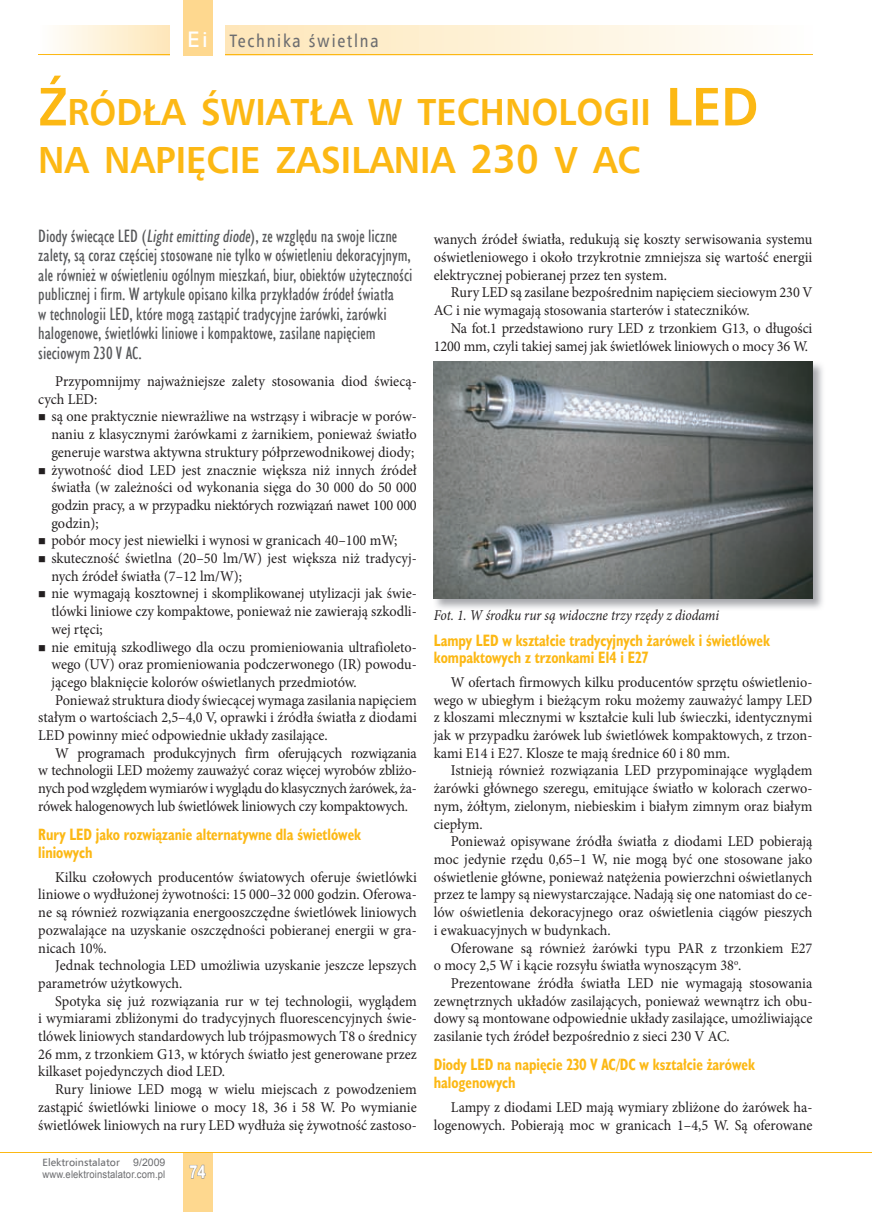
<style>
.page{position:relative;width:872px;height:1212px;background:#fff}
.page>*{position:absolute;margin:0;border:0;box-sizing:border-box;transform-origin:0 0}
.t1{font:700 37.8px/48px "Humnst 777 EU";color:#fcb814;scale:.95 1}
.t2{font:18px/19.5px "Humanst 521 Cn EU";color:#57585a}
.t3{font:18px "Humnst 777 Cn EU";letter-spacing:.1em;color:#6c6d70}
.t4{font:700 18px "Arial";color:#fff;scale:.8 1}
.t5{font:700 16.5px/17.7px "Humanst 521 Cn EU";color:#fcb814;scale:.9 1}
.t6{font:15px/17.7px "Minion Pro";color:#231f20;text-align:justify;scale:.95 1}
.t7{font:15px "Minion Pro";letter-spacing:-.02em;color:#231f20;scale:.95 1}
.t8{font:italic 15px "Minion Pro";letter-spacing:-.005em;color:#231f20;scale:.9 1}
.t9{font:10.5px/12px "Arial";letter-spacing:.015em;color:#6c6d70;text-align:right}
.t10{font:10.5px "Humnst 777 EU";color:#6c6d70}
.s1{font-family:"Humanst 521 EU";font-size:22.5px;color:#fff}
.s2{font-family:"Humanst 521 EU";font-size:24px;color:#fff}
.s3{font-size:54px}
.s4{font-size:40.5px}
</style>
<div class="page">
<div style="left:183px;top:1152px;width:29px;height:60px;background:#fed88f"></div>
<div style="left:183px;top:0;width:29px;height:55px;background:#fed88f"></div>
<div style="left:225px;top:26px;width:587px;height:29px;background:linear-gradient(to right,#fee6b8,#fefefd)"></div>
<hr style="left:225px;top:55px;width:587px;height:1px;background:#fcb814">
<div style="left:38px;top:26px;width:132px;height:29px;background:linear-gradient(to right,#fefefe,#fee7b9)"></div>
<hr style="left:38px;top:55px;width:132px;height:1px;background:#fcb814">
<hr style="left:0;top:1152px;width:872px;height:1px;background:#fcb814">
<svg style="left:189px;top:1164px;width:17px;height:15px"></svg>
<img style="left:433px;top:361px;width:390px;height:248px">
<img style="left:434px;top:361px;width:378px;height:237px">
<p class="t3" style="left:187px;top:29px;width:193px"><span class="s1">E</span> <span class="s2">i</span> Technika świetlna</p>
<h1 class="t1" style="left:38px;top:88px;width:759px"><span class="s3">Ź</span>RÓDŁA ŚWIATŁA W TECHNOLOGII <span class="s3">LED<br></span>NA NAPIĘCIE ZASILANIA <span class="s4">230</span> V AC</h1>
<p class="t2" style="left:38px;top:226px;width:376px">Diody świecące LED (Lightemitting diode), ze względu na swoje liczne zalety, są coraz częściej stosowane nie tylko w oświetleniu dekoracyjnym, ale również w oświetleniu ogólnym mieszkań, biur, obiektów użyteczności publicznej i firm. W artykule opisano kilka przykładów źródeł światła<br>w technologii LED, które mogą zastąpić tradycyjne żarówki, żarówki halogenowe, świetlówki liniowe i kompaktowe, zasilane napięciem sieciowym 230 V AC.</p>
<p class="t6" style="left:38px;top:372px;width:400px;text-indent:17px">Przypomnijmy najważniejsze zalety stosowania diod świecą&shy;cych LED:</p>
<p class="t6" style="left:51px;top:408px;width:386px;text-indent:-13px">■ są one praktycznie niewrażliwe na wstrząsy i wibracje w porów&shy;naniu z klasycznymi żarówkami z żarnikiem, ponieważ światło generuje warstwa aktywna struktury półprzewodnikowej diody;</p>
<p class="t6" style="left:51px;top:461px;width:386px;text-indent:-13px">■ żywotność diod LED jest znacznie większa niż innych źródeł światła (w zależności od wykonania sięga do 30 000 do 50 000 godzin pracy, a w przypadku niektórych rozwiązań nawet 100 000 godzin);</p>
<p class="t6" style="left:38px;top:532px;width:379px">■ pobór mocy jest niewielki i wynosi w granicach 40–100 mW;</p>
<p class="t6" style="left:51px;top:549px;width:386px;text-indent:-13px">■ skuteczność świetlna (20–50 lm/W) jest większa niż tradycyj&shy;nych źródeł światła (7–12 lm/W);</p>
<p class="t6" style="left:51px;top:585px;width:386px;text-indent:-13px">■ nie wymagają kosztownej i skomplikowanej utylizacji jak świe&shy;tlówki liniowe czy kompaktowe, ponieważ nie zawierają szkodli&shy;wej rtęci;</p>
<p class="t6" style="left:38px;top:638px;width:400px">■ nie emitują szkodliwego dla oczu promieniowania ultrafioleto-</p>
<p class="t6" style="left:51px;top:656px;width:386px">wego (UV) oraz promieniowania podczerwonego (IR) powodu-</p>
<p class="t6" style="left:51px;top:673px;width:323px">jącego blaknięcie kolorów oświetlanych przedmiotów.</p>
<p class="t6" style="left:55px;top:691px;width:382px">Ponieważ struktura diody świecącej wymaga zasilania napięciem</p>
<p class="t6" style="left:38px;top:709px;width:400px">stałym o wartościach 2,5–4,0 V, oprawki i źródła światła z diodami</p>
<p class="t6" style="left:38px;top:726px;width:306px">LED powinny mieć odpowiednie układy zasilające.</p>
<p class="t6" style="left:55px;top:744px;width:382px">W programach produkcyjnych firm oferujących rozwiązania</p>
<p class="t6" style="left:38px;top:762px;width:400px">w technologii LED możemy zauważyć coraz więcej wyrobów zbliżo-</p>
<p class="t6" style="left:38px;top:780px;width:400px">nych pod względem wymiarów i wyglądu do klasycznych żarówek, ża-</p>
<p class="t7" style="left:38px;top:796px;width:391px">rówek halogenowych lub świetlówek liniowych czy kompaktowych.</p>
<p class="t5" style="left:38px;top:826px;width:360px">Rury LED jako rozwiązanie alternatywne dla świetlówek liniowych</p>
<p class="t6" style="left:38px;top:868px;width:400px;text-indent:17px">Kilku czołowych producentów światowych oferuje świetlówki liniowe o wydłużonej żywotności: 15 000–32 000 godzin. Oferowa&shy;ne są również rozwiązania energooszczędne świetlówek liniowych pozwalające na uzyskanie oszczędności pobieranej energii w gra&shy;nicach 10%.</p>
<p class="t6" style="left:38px;top:957px;width:400px;text-indent:17px">Jednak technologia LED umożliwia uzyskanie jeszcze lepszych parametrów użytkowych.</p>
<p class="t6" style="left:38px;top:992px;width:400px;text-indent:17px">Spotyka się już rozwiązania rur w tej technologii, wyglądem i wymiarami zbliżonymi do tradycyjnych fluorescencyjnych świe&shy;tlówek liniowych standardowych lub trójpasmowych T8 o średnicy 26 mm, z trzonkiem G13, w których światło jest generowane przez kilkaset pojedynczych diod LED.</p>
<p class="t6" style="left:38px;top:1080px;width:400px;text-indent:17px">Rury liniowe LED mogą w wielu miejscach z powodzeniem zastąpić świetlówki liniowe o mocy 18, 36 i 58 W. Po wymianie świetlówek liniowych na rury LED wydłuża się żywotność zastoso-</p>
<p class="t10" style="left:43px;top:1156px;width:79px">Elektroinstalator</p>
<p class="t9" style="left:43px;top:1156px;width:124px">9/2009 www.elektroinstalator.com.pl</p>
<p class="t4" style="left:189px;top:1160px;width:22px">74</p>
<p class="t6" style="left:434px;top:231px;width:400px">wanych źródeł światła, redukują się koszty serwisowania systemu oświetleniowego i około trzykrotnie zmniejsza się wartość energii elektrycznej pobieranej przez ten system.</p>
<p class="t6" style="left:434px;top:284px;width:400px;text-indent:17px">Rury LED są zasilane bezpośrednim napięciem sieciowym 230 V<br>AC i nie wymagają stosowania starterów i stateczników.</p>
<p class="t6" style="left:434px;top:319px;width:400px;text-align:right">Na fot.1 przedstawiono rury LED z trzonkiem G13, o długości<br>1200 mm, czyli takiej samej jak świetlówek liniowych o mocy 36 W.</p>
<p class="t8" style="left:434px;top:605px;width:318px">Fot. 1. W środku rur są widoczne trzy rzędy z diodami</p>
<p class="t5" style="left:434px;top:631px;width:375px">Lampy LED w kształcie tradycyjnych żarówek i świetlówek kompaktowych z trzonkami E14 i E27</p>
<p class="t6" style="left:434px;top:673px;width:400px;text-indent:17px">W ofertach firmowych kilku producentów sprzętu oświetlenio&shy;wego w ubiegłym i bieżącym roku możemy zauważyć lampy LED z kloszami mlecznymi w kształcie kuli lub świeczki, identycznymi jak w przypadku żarówek lub świetlówek kompaktowych, z trzon&shy;kami E14 i E27. Klosze te mają średnice 60 i 80 mm.</p>
<p class="t6" style="left:434px;top:762px;width:400px;text-indent:17px">Istnieją również rozwiązania LED przypominające wyglądem żarówki głównego szeregu, emitujące światło w kolorach czerwo&shy;nym, żółtym, zielonym, niebieskim i białym zimnym oraz białym ciepłym.</p>
<p class="t6" style="left:434px;top:833px;width:400px;text-indent:17px">Ponieważ opisywane źródła światła z diodami LED pobierają moc jedynie rzędu 0,65–1 W, nie mogą być one stosowane jako oświetlenie główne, ponieważ natężenia powierzchni oświetlanych przez te lampy są niewystarczające. Nadają się one natomiast do ce&shy;lów oświetlenia dekoracyjnego oraz oświetlenia ciągów pieszych i ewakuacyjnych w budynkach.</p>
<p class="t6" style="left:434px;top:939px;width:400px;text-indent:17px">Oferowane są również żarówki typu PAR z trzonkiem E27 o mocy 2,5 W i kącie rozsyłu światła wynoszącym 38<sup>o</sup>.</p>
<p class="t6" style="left:434px;top:974px;width:400px;text-indent:17px">Prezentowane źródła światła LED nie wymagają stosowania zewnętrznych układów zasilających, ponieważ wewnątrz ich obu&shy;dowy są montowane odpowiednie układy zasilające, umożliwiające zasilanie tych źródeł bezpośrednio z sieci 230 V AC.</p>
<p class="t5" style="left:434px;top:1056px;width:358px">Diody LED na napięcie 230 V AC/DC w kształcie żarówek halogenowych</p>
<p class="t6" style="left:434px;top:1098px;width:400px;text-align:right">Lampy z diodami LED mają wymiary zbliżone do żarówek ha&shy;logenowych. Pobierają moc w granicach 1–4,5 W. Są oferowane</p>
</div>
